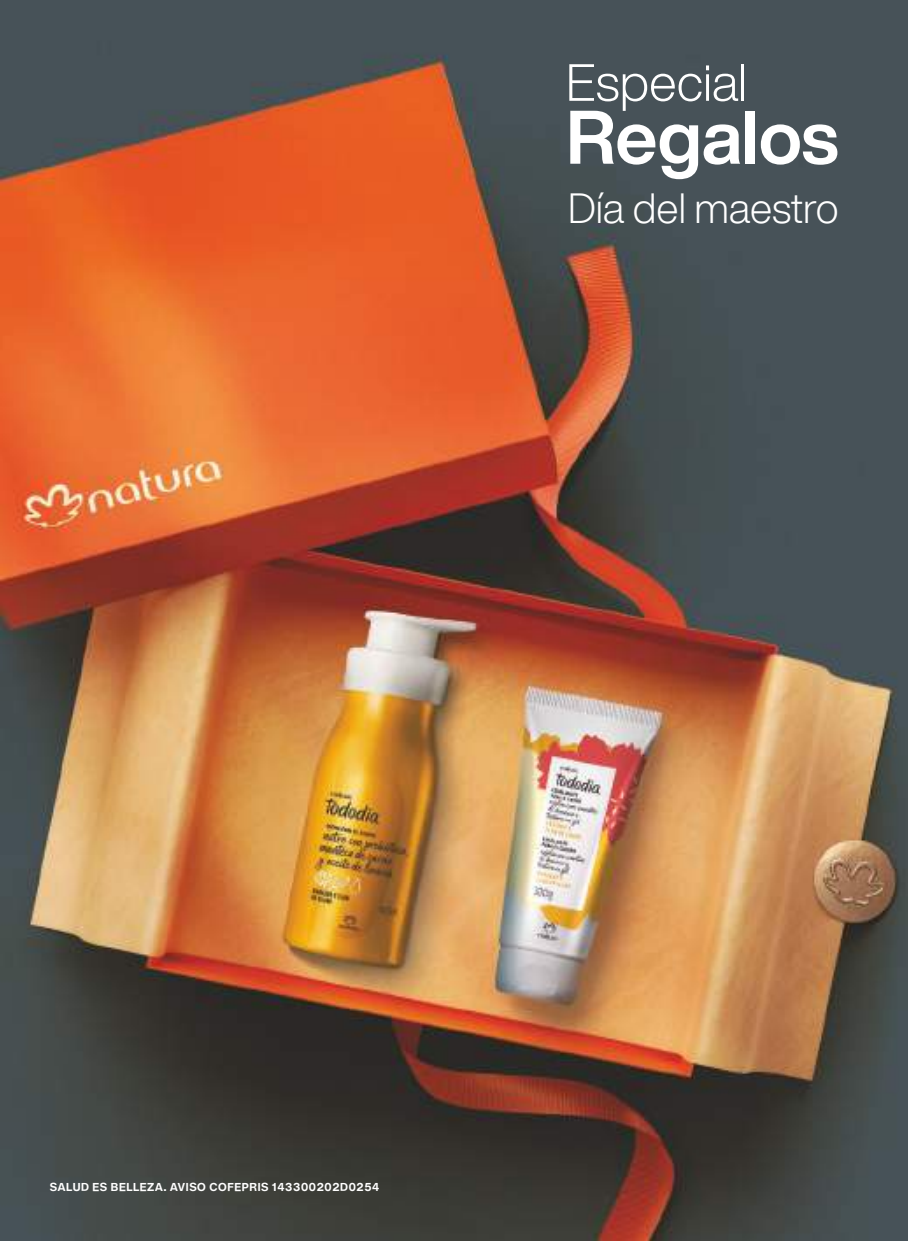
<style>
.page{position:relative;width:908px;height:1241px;background:#fff}
.page>*{position:absolute;margin:0;border:0;box-sizing:border-box;transform-origin:0 0}
.t1{font:700 74.38px "Helvetica Now Display";color:#fff}
.t2{font:300 51.27px "Helvetica Now Display";color:#fff}
.t3{font:300 41.12px "Helvetica Now Display";color:#fff}
.t4{font:700 10.5px "Helvetica Now Micro";color:#fff}
</style>
<div class="page">
<img style="left:0;top:0;width:908px;height:1240px">
<h2 class="t2" style="left:566px;top:48px;width:183px">Especial</h2>
<h1 class="t1" style="left:566px;top:86px;width:274px">Regalos</h1>
<h3 class="t3" style="left:568px;top:181px;width:272px">Día del maestro</h3>
<p class="t4" style="left:50px;top:1179px;width:332px">SALUD ES BELLEZA. AVISO COFEPRIS 143300202D0254</p>
</div>
